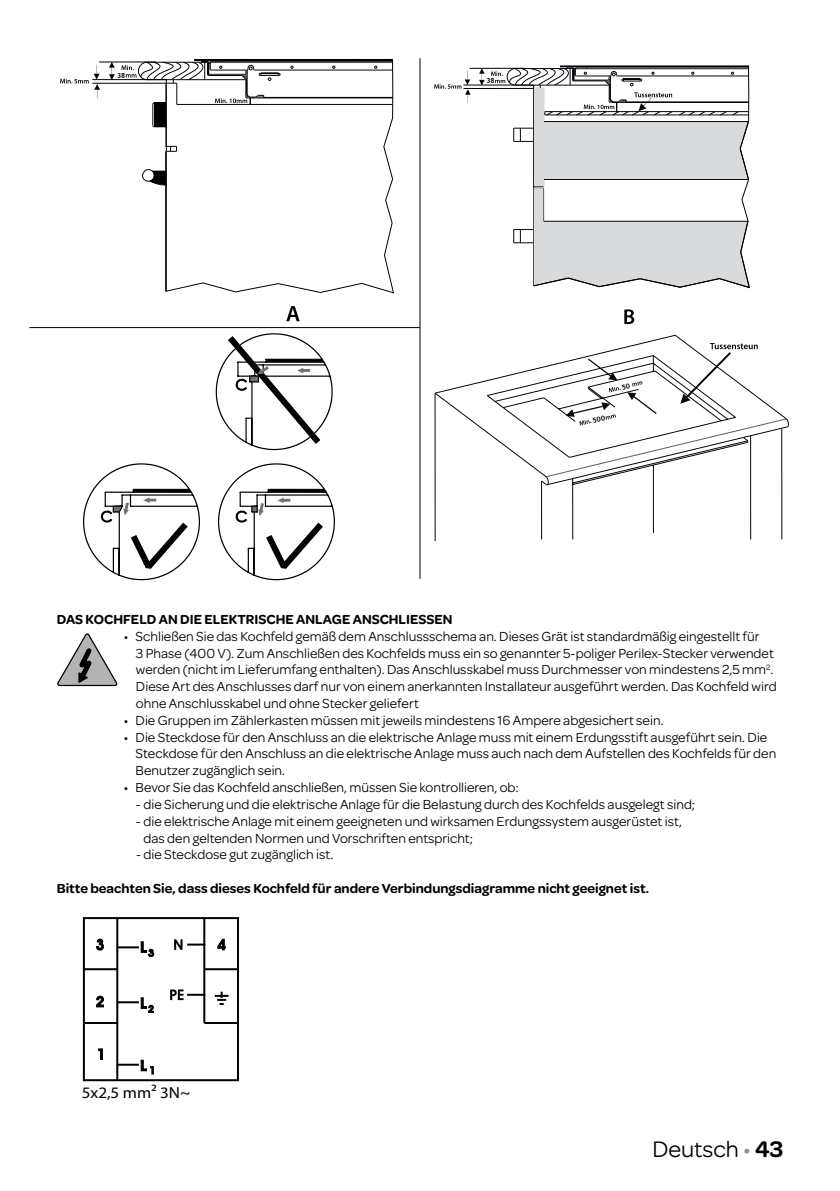
<style>
.page{position:relative;width:840px;height:1191px;background:#fff}
.page>*{position:absolute;margin:0;border:0;box-sizing:border-box;transform-origin:0 0}
.t1{font:24px "Omnes";color:#000}
.t2{font:16px "Myriad Pro";color:#000;scale:1.06 1}
.t3{font:14px/16.8px "Omnes";color:#000}
.t4{font:600 14px "Omnes";color:#000}
.t5{font:700 7px "Trebuchet MS";color:#000}
.s1{color:#929395}
.s2{font-weight:600}
</style>
<div class="page">
<svg style="left:215px;top:333px;width:118px;height:118px"></svg>
<div style="left:250px;top:376px;width:8px;height:6px;background:#707172"></div>
<div style="left:249px;top:376px;width:9px;height:6px;border:1px solid #000"></div>
<svg style="left:218px;top:463px;width:117px;height:118px"></svg>
<svg style="left:83px;top:463px;width:117px;height:118px"></svg>
<hr style="left:419px;top:58px;width:1px;height:521px;background:#000">
<hr style="left:29px;top:327px;width:391px;height:1px;background:#000">
<svg style="left:109px;top:63px;width:6px;height:16px"></svg>
<hr style="left:99px;top:62px;width:57px;height:1px;background:#000">
<hr style="left:92px;top:79px;width:74px;height:1px;background:#000">
<hr style="left:92px;top:83px;width:75px;height:1px;background:#000">
<svg style="left:60px;top:65px;width:40px;height:33px"></svg>
<svg style="left:165px;top:58px;width:229px;height:236px"></svg>
<svg style="left:121px;top:58px;width:256px;height:127px"></svg>
<svg style="left:286px;top:306px;width:13px;height:15px"></svg>
<svg style="left:479px;top:69px;width:5px;height:16px"></svg>
<hr style="left:469px;top:68px;width:54px;height:1px;background:#000">
<hr style="left:463px;top:85px;width:70px;height:1px;background:#000">
<hr style="left:463px;top:88px;width:71px;height:1px;background:#000">
<svg style="left:434px;top:71px;width:36px;height:32px"></svg>
<svg style="left:624px;top:309px;width:10px;height:15px"></svg>
<svg style="left:491px;top:64px;width:259px;height:225px"></svg>
<svg style="left:434px;top:335px;width:354px;height:205px"></svg>
<svg style="left:57px;top:633px;width:61px;height:53px"></svg>
<div style="left:83px;top:917px;width:156px;height:164px;border:2px solid #000"></div>
<hr style="left:84px;top:968px;width:33px;height:2px;background:#000">
<hr style="left:84px;top:1022px;width:33px;height:2px;background:#000">
<hr style="left:204px;top:968px;width:33px;height:2px;background:#000">
<hr style="left:204px;top:1022px;width:33px;height:2px;background:#000">
<hr style="left:117px;top:1063px;width:22px;height:2px;background:#000">
<svg style="left:174px;top:939px;width:29px;height:11px"></svg>
<svg style="left:98px;top:1048px;width:5px;height:12px"></svg>
<svg style="left:96px;top:995px;width:8px;height:12px"></svg>
<svg style="left:96px;top:938px;width:8px;height:12px"></svg>
<svg style="left:217px;top:939px;width:8px;height:11px"></svg>
<svg style="left:214px;top:991px;width:14px;height:14px"></svg>
<hr style="left:117px;top:1001px;width:22px;height:2px;background:#000">
<hr style="left:117px;top:946px;width:22px;height:2px;background:#000">
<svg style="left:141px;top:997px;width:13px;height:16px"></svg>
<hr style="left:116px;top:918px;width:2px;height:162px;background:#000">
<hr style="left:203px;top:918px;width:2px;height:105px;background:#000">
<svg style="left:170px;top:989px;width:34px;height:11px"></svg>
<svg style="left:141px;top:1059px;width:13px;height:15px"></svg>
<svg style="left:141px;top:941px;width:13px;height:16px"></svg>
<svg style="left:545px;top:343px;width:241px;height:134px"></svg>
<p class="t5" style="left:117px;top:71px;width:10px">38</p>
<p class="t5" style="left:486px;top:76px;width:10px">38</p>
<p class="t4" style="left:57px;top:609px;width:397px">DAS KOCHFELD AN DIE ELEKTRISCHE ANLAGE ANSCHLIESSEN</p>
<p class="t3" style="left:136px;top:627px;width:641px;text-indent:-12px">• Schließen Sie das Kochfeld gemäß dem Anschlussschema an. Dieses Grät ist standardmäßig eingestellt für<br>3 Phase (400 V). Zum Anschließen des Kochfelds muss ein so genannter 5-poliger Perilex-Stecker verwendet werden (nicht im Lieferumfang enthalten). Das Anschlusskabel muss Durchmesser von mindestens 2,5 mm<sup>2</sup>.<br>Diese Art des Anschlusses darf nur von einem anerkannten Installateur ausgeführt werden. Das Kochfeld wird ohne Anschlusskabel und ohne Stecker geliefert</p>
<p class="t3" style="left:124px;top:711px;width:541px">• Die Gruppen im Zählerkasten müssen mit jeweils mindestens 16 Ampere abgesichert sein.</p>
<p class="t3" style="left:135px;top:728px;width:641px;text-indent:-12px">• Die Steckdose für den Anschluss an die elektrische Anlage muss mit einem Erdungsstift ausgeführt sein. Die<br>Steckdose für den Anschluss an die elektrische Anlage muss auch nach dem Aufstellen des Kochfelds für den<br>Benutzer zugänglich sein.</p>
<p class="t3" style="left:124px;top:778px;width:396px">• Bevor Sie das Kochfeld anschließen, müssen Sie kontrollieren, ob:</p>
<p class="t3" style="left:136px;top:795px;width:560px">- die Sicherung und die elektrische Anlage für die Belastung durch des Kochfelds ausgelegt sind;</p>
<p class="t3" style="left:143px;top:812px;width:539px;text-indent:-8px">- die elektrische Anlage mit einem geeigneten und wirksamen Erdungssystem ausgerüstet ist, das den geltenden Normen und Vorschriften entspricht;</p>
<p class="t3" style="left:136px;top:845px;width:199px">- die Steckdose gut zugänglich ist.</p>
<p class="t4" style="left:57px;top:878px;width:593px">Bitte beachten Sie, dass dieses Kochfeld für andere Verbindungsdiagramme nicht geeignet ist.</p>
<p class="t2" style="left:82px;top:1082px;width:104px">5x2,5 mm² 3N~</p>
<h1 class="t1" style="left:652px;top:1132px;width:132px">Deutsch <span class="s1">•</span> <span class="s2">43</span></h1>
</div>
